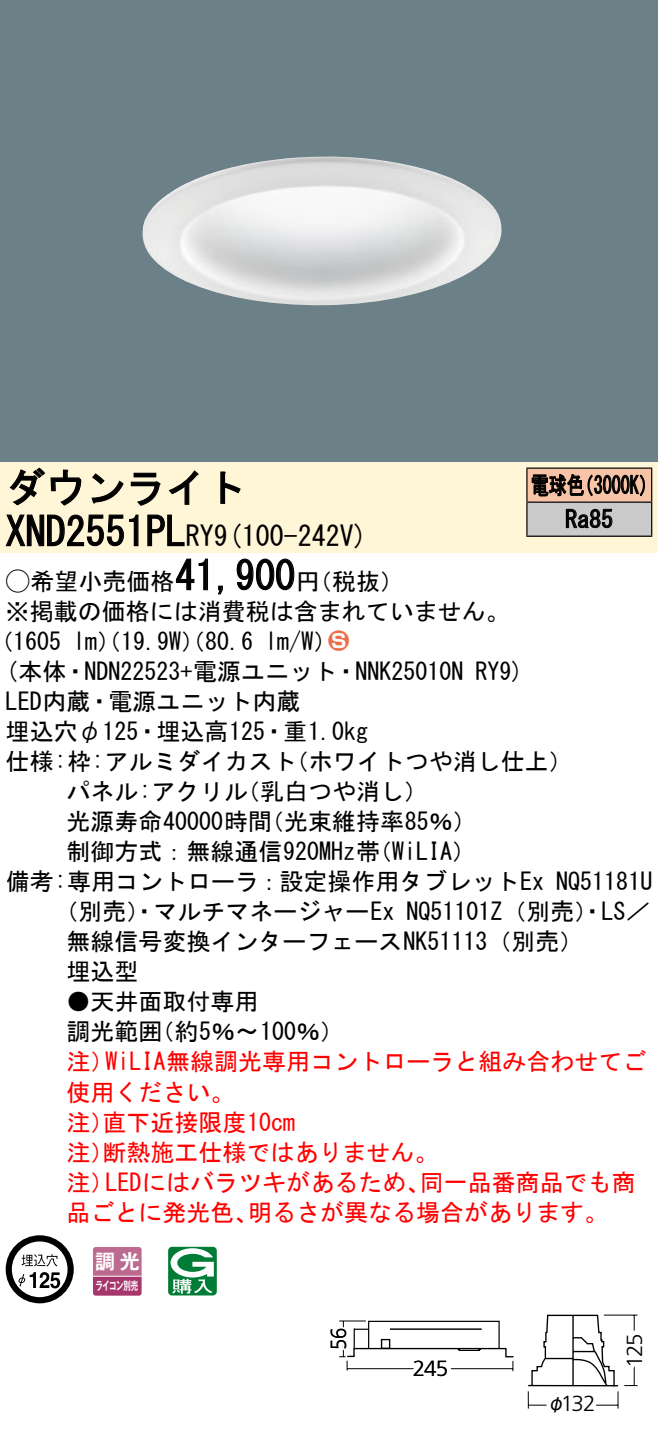
<style>
.page{position:relative;width:658px;height:1433px;background:#fff}
.page>*{position:absolute;margin:0;border:0;box-sizing:border-box;transform-origin:0 0}
.t1{font:40px "MS Gothic";color:#000}
.t2{font:28px "MS Gothic";color:#000}
.t3{font:24px/30px "MS Gothic";color:#000}
.t4{font:24px/30px "MS Gothic";color:#f00}
.t5{font:24px/34px "MS Gothic";color:#000;scale:.75 1}
.t6{font:24px "Ford Classification 1";color:#ed6d48}
.t7{font:300 22px "Frutiger LT Std";letter-spacing:-.045em;color:#000}
.t8{font:300 22px "Frutiger LT Std";letter-spacing:-.045em;color:#000;scale:.93 1}
.t9{font:20px "Gothic MB101 Pro De Bold 90 pv RKSJ H";color:#fff}
.t10{font:18px "Gothic MB101 Pro Regular 90 pv RKSJ H";color:#000}
.t11{font:11.6px "Gothic MB101 Pro De Bold 90 pv RKSJ H";letter-spacing:-.05em;color:#fff;scale:.65 1}
.s1{font-size:28px}
.s2{font-family:"Ford Classification 1"}
.s3{color:#fff}
</style>
<div class="page">
<div style="left:0;top:0;width:658px;height:462px;background:#6c8087"></div>
<img style="left:142px;top:157px;width:359px;height:149px">
<div style="left:0;top:462px;width:658px;height:90px;background:#fff5d7"></div>
<svg style="left:9px;top:467px;width:73px;height:39px"></svg>
<svg style="left:91px;top:473px;width:33px;height:30px"></svg>
<svg style="left:130px;top:472px;width:30px;height:34px"></svg>
<svg style="left:168px;top:470px;width:30px;height:35px"></svg>
<svg style="left:220px;top:471px;width:21px;height:33px"></svg>
<svg style="left:5px;top:514px;width:134px;height:32px"></svg>
<svg style="left:147px;top:514px;width:38px;height:32px"></svg>
<svg style="left:175px;top:558px;width:33px;height:32px"></svg>
<svg style="left:218px;top:585px;width:5px;height:10px"></svg>
<svg style="left:236px;top:558px;width:59px;height:32px"></svg>
<svg style="left:6px;top:1235px;width:68px;height:68px"></svg>
<svg style="left:93px;top:1247px;width:49px;height:48px;background:#b55984"></svg>
<hr style="left:93px;top:1275px;width:49px;height:1px;background:#fff">
<svg style="left:168px;top:1246px;width:49px;height:49px"></svg>
<div style="left:527px;top:468px;width:124px;height:34px;background:#f7c4a7"></div>
<div style="left:527px;top:502px;width:124px;height:34px;background:#cacaca"></div>
<hr style="left:526px;top:467px;width:126px;height:2px;background:#000">
<hr style="left:526px;top:468px;width:1px;height:33px;background:#000">
<hr style="left:651px;top:468px;width:1px;height:33px;background:#000">
<hr style="left:526px;top:501px;width:126px;height:2px;background:#000">
<hr style="left:526px;top:502px;width:1px;height:33px;background:#000">
<hr style="left:651px;top:502px;width:1px;height:33px;background:#000">
<hr style="left:526px;top:535px;width:126px;height:2px;background:#000">
<svg style="left:531px;top:474px;width:114px;height:23px"></svg>
<svg style="left:565px;top:508px;width:47px;height:20px"></svg>
<svg style="left:527px;top:1314px;width:111px;height:95px"></svg>
<svg style="left:339px;top:1320px;width:175px;height:52px"></svg>
<h1 class="t1" style="left:6px;top:467px;width:242px">ダウンライト</h1>
<p class="t2" style="left:214px;top:522px;width:155px">(9 100-242 (V</p>
<h1 class="t1" style="left:6px;top:511px;width:210px">XND2551PL<span class="s1">RY</span></h1>
<h1 class="t1" style="left:175px;top:555px;width:121px">41,900</h1>
<p class="t3" style="left:6px;top:566px;width:505px"><span class="s2">A</span>希望小売価格<br>※掲載の価格には消費税は含まれていません。</p>
<p class="t6" style="left:328px;top:629px;width:22px">2<span class="s3">3</span></p>
<p class="t3" style="left:296px;top:566px;width:109px">（円税抜(</p>
<p class="t3" style="left:265px;top:626px;width:73px">l m (W/</p>
<p class="t3" style="left:-11px;top:626px;width:74px">（1605</p>
<p class="t3" style="left:73px;top:626px;width:182px">lm）（19.9 ）（W 80.6</p>
<p class="t5" style="left:565px;top:468px;width:65px;text-indent:-34px">電球色<br>Ra85</p>
<p class="t5" style="left:575px;top:468px;width:109px">（3000 (K</p>
<p class="t3" style="left:6px;top:656px;width:459px">(本体・NDN22523+電源ユニット・NNK25010N</p>
<p class="t3" style="left:6px;top:686px;width:296px">LED内蔵・電源ユニット内蔵</p>
<p class="t3" style="left:6px;top:716px;width:364px">埋込穴φ125・埋込高125・重1.0kg</p>
<p class="t3" style="left:285px;top:746px;width:290px">（ホワイトつや消し仕上(</p>
<p class="t3" style="left:475px;top:656px;width:50px">RY (9</p>
<p class="t3" style="left:236px;top:746px;width:194px;text-indent:-230px">仕様枠: :アルミダイカスト<br>（乳白つや消し(</p>
<p class="t3" style="left:66px;top:776px;width:183px">パネル:アクリル</p>
<p class="t3" style="left:66px;top:806px;width:207px">光源寿命40000時間</p>
<p class="t3" style="left:260px;top:806px;width:218px">（光束維持率85％(</p>
<p class="t3" style="left:66px;top:836px;width:315px">制御方式：無線通信920MHz帯</p>
<p class="t3" style="left:368px;top:836px;width:109px">（WiLIA(</p>
<p class="t3" style="left:406px;top:866px;width:245px;text-indent:-401px">備考:専用コントローラ：設定操作用タブレットEx<br>NQ51101 （Z 別売）・LS／</p>
<p class="t3" style="left:556px;top:866px;width:97px">NQ51181U</p>
<p class="t3" style="left:66px;top:896px;width:518px;text-indent:-12px">（別売）・マルチマネージャーEx<br>無線信号変換インターフェースNK51113（別売(埋込型</p>
<p class="t3" style="left:150px;top:986px;width:195px;text-indent:-84px">●天井面取付専用<br>（約5％〜100％(</p>
<p class="t3" style="left:66px;top:1016px;width:97px">調光範囲</p>
<p class="t4" style="left:105px;top:1046px;width:542px">WiLIA無線調光専用コントローラと組み合わせてご</p>
<p class="t4" style="left:66px;top:1046px;width:49px">注）</p>
<p class="t4" style="left:66px;top:1076px;width:169px">使用ください。</p>
<p class="t4" style="left:102px;top:1106px;width:194px">直下近接限度10cm</p>
<p class="t4" style="left:102px;top:1106px;width:337px;text-indent:-36px">注）<br>断熱施工仕様ではありません。</p>
<p class="t4" style="left:66px;top:1136px;width:49px">注）</p>
<p class="t4" style="left:66px;top:1166px;width:49px">注）</p>
<p class="t4" style="left:105px;top:1166px;width:326px">LEDにはバラツキがあるため、</p>
<p class="t4" style="left:420px;top:1166px;width:217px">同一品番商品でも商</p>
<p class="t4" style="left:66px;top:1196px;width:193px">品ごとに発光色、</p>
<p class="t4" style="left:248px;top:1196px;width:362px">明るさが異なる場合があります。</p>
<p class="t9" style="left:95px;top:1244px;width:46px">調光</p>
<p class="t11" style="left:96px;top:1275px;width:67px">ライコン別売</p>
<p class="t8" style="left:326px;top:1349px;width:25px;rotate:-90deg">56</p>
<p class="t7" style="left:412px;top:1355px;width:37px">245</p>
<p class="t7" style="left:560px;top:1390px;width:36px">132</p>
<p class="t10" style="left:547px;top:1388px;width:19px">φ</p>
<p class="t7" style="left:622px;top:1367px;width:36px;rotate:-90deg">125</p>
</div>
